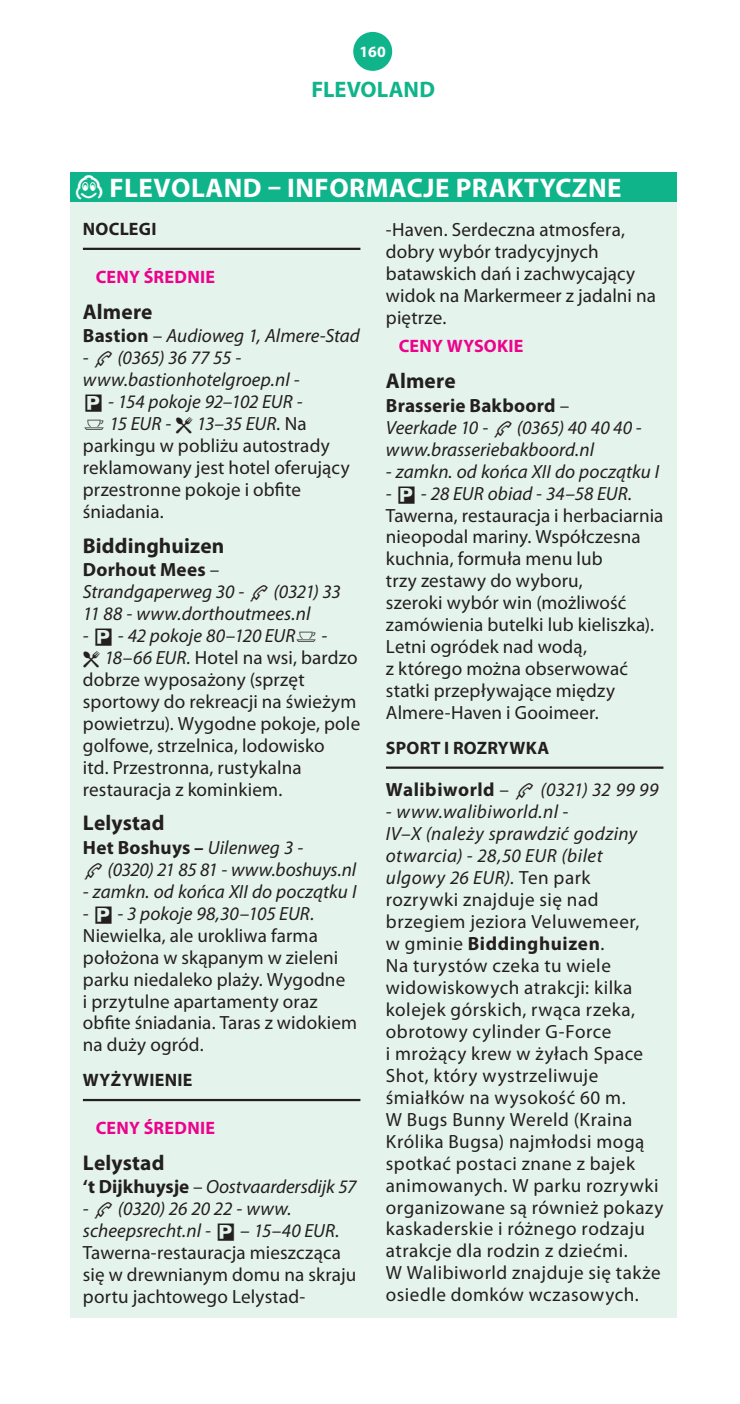
<style>
.page{position:relative;width:740px;height:1404px;background:#fff}
.page>*{position:absolute;margin:0;border:0;box-sizing:border-box;transform-origin:0 0}
.t1{font:700 27px "Myriad Pro";letter-spacing:.02em;color:#fff}
.t2{font:700 22.5px "Myriad Pro";letter-spacing:.005em;color:#0fb48b}
.t3{font:700 21.38px "Myriad Pro";letter-spacing:.005em;color:#231f20}
.t4{font:19.12px/21.8px "Myriad Pro";letter-spacing:.01em;color:#231f20}
.t5{font:italic 19.12px/21.8px "Myriad Pro";color:#231f20}
.t6{font:700 18px "Myriad Pro";letter-spacing:.015em;color:#ed028c}
.t7{font:700 18px "Myriad Pro";letter-spacing:.015em;color:#231f20}
.t8{font:700 15.75px "Myriad Pro";color:#fff}
.s1{font-family:"Michelin";font-weight:400}
.s2{font-weight:700;font-style:normal}
.s3{font-style:normal}
.s4{font-style:italic}
.s5{font-family:"Michelin"}
.s6{font-family:"Michelin";font-style:normal}
.s7{font-weight:700}
</style>
<div class="page">
<div style="left:353px;top:32px;width:39px;height:39px;background:#0fb48b;border-radius:50%"></div>
<div style="left:70px;top:172px;width:606px;height:1145px;background:#e5f3ed"></div>
<hr style="left:83px;top:248px;width:277px;height:2px;background:#231f20">
<hr style="left:83px;top:1098px;width:277px;height:3px;background:#231f20">
<hr style="left:386px;top:766px;width:277px;height:2px;background:#231f20">
<div style="left:70px;top:172px;width:606px;height:30px;background:#0fb48b"></div>
<p class="t8" style="left:359px;top:42px;width:28px">160</p>
<p class="t2" style="left:311px;top:75px;width:125px">FLEVOLAND</p>
<h1 class="t1" style="left:75px;top:170px;width:548px"><span class="s1">y</span> FLEVOLAND – INFORMACJE PRAKTYCzNE</h1>
<p class="t7" style="left:83px;top:217px;width:75px">NOCLEgI</p>
<p class="t6" style="left:96px;top:265px;width:121px">CENY śREDNIE</p>
<p class="t3" style="left:83px;top:297px;width:71px">Almere</p>
<p class="t5" style="left:83px;top:324px;width:278px"><span class="s2">Bastion</span> <span class="s3">–</span> Audioweg 1, Almere-Stad</p>
<p class="t4" style="left:83px;top:346px;width:268px"><span class="s4">-</span> <span class="s5">t</span> <span class="s4">(0365) 36 77 55 - www.bastionhotelgroep.nl -<br></span><span class="s5">õ</span> <span class="s4">- 154 pokoje 92–102 EUR -<br></span><span class="s5">:</span> <span class="s4">15 EUR -</span> <span class="s5">f</span> <span class="s4">13–35 EUR.</span> Na parkingu w pobliżu autostrady reklamowany jest hotel oferujący przestronne pokoje i obfite śniadania.</p>
<p class="t3" style="left:83px;top:531px;width:143px">Biddinghuizen</p>
<p class="t5" style="left:83px;top:558px;width:259px"><span class="s2">Dorhout Mees</span> <span class="s3">–<br></span>Strandgaperweg 30 - <span class="s6">t</span> (0321) 33<br>11 88 - www.dorthoutmees.nl</p>
<p class="t4" style="left:83px;top:624px;width:279px"><span class="s4">-</span> <span class="s5">õ</span> <span class="s4">- 42 pokoje 80–120 EUR</span><span class="s5">:</span> <span class="s4">-<br></span><span class="s5">f</span> <span class="s4">18–66 EUR.</span> Hotel na wsi, bardzo dobrze wyposażony (sprzęt sportowy do rekreacji na świeżym powietrzu). Wygodne pokoje, pole golfowe, strzelnica, lodowisko<br>itd. Przestronna, rustykalna restauracja z kominkiem.</p>
<p class="t3" style="left:83px;top:809px;width:83px">Lelystad</p>
<p class="t5" style="left:83px;top:836px;width:275px"><span class="s2">Het Boshuys –</span> Uilenweg 3 -<br><span class="s6">t</span> (0320) 21 85 81 - www.boshuys.nl</p>
<p class="t5" style="left:83px;top:880px;width:275px">- zamkn. od końca XII do początku I</p>
<p class="t4" style="left:83px;top:902px;width:276px"><span class="s4">-</span> <span class="s5">õ</span> <span class="s4">- 3 pokoje 98,30–105 EUR.<br></span>Niewielka, ale urokliwa farma położona w skąpanym w zieleni parku niedaleko plaży. Wygodne<br>i przytulne apartamenty oraz obfite śniadania. Taras z widokiem na duży ogród.</p>
<p class="t7" style="left:83px;top:1068px;width:111px">WYżYWIENIE</p>
<p class="t6" style="left:96px;top:1115px;width:121px">CENY śREDNIE</p>
<p class="t3" style="left:83px;top:1148px;width:83px">Lelystad</p>
<p class="t5" style="left:83px;top:1175px;width:275px"><span class="s2">‘t Dijkhuysje</span> <span class="s3">–</span> Oostvaardersdijk 57</p>
<p class="t4" style="left:83px;top:1197px;width:275px"><span class="s4">-</span> <span class="s5">t</span> <span class="s4">(0320) 26 20 22 - www. scheepsrecht.nl -</span> <span class="s5">õ</span> <span class="s4">– 15–40 EUR.<br></span>Tawerna-restauracja mieszcząca się w drewnianym domu na skraju portu jachtowego Lelystad-</p>
<p class="t4" style="left:386px;top:218px;width:272px">-Haven. Serdeczna atmosfera, dobry wybór tradycyjnych batawskich dań i zachwycający widok na Markermeer z jadalni na piętrze.</p>
<p class="t6" style="left:399px;top:334px;width:126px">CENY WYSOKIE</p>
<p class="t3" style="left:386px;top:367px;width:71px">Almere</p>
<p class="t5" style="left:386px;top:394px;width:257px"><span class="s2">Brasserie Bakboord</span> <span class="s3">–<br></span>Veerkade 10 - <span class="s6">t</span> (0365) 40 40 40 - www.brasseriebakboord.nl</p>
<p class="t5" style="left:386px;top:460px;width:275px">- zamkn. od końca XII do początku I</p>
<p class="t4" style="left:386px;top:482px;width:279px"><span class="s4">-</span> <span class="s5">õ</span> <span class="s4">- 28 EUR obiad - 34–58 EUR.<br></span>Tawerna, restauracja i herbaciarnia nieopodal mariny. Współczesna kuchnia, formuła menu lub<br>trzy zestawy do wyboru,<br>szeroki wybór win (możliwość zamówienia butelki lub kieliszka).<br>Letni ogródek nad wodą,<br>z którego można obserwować statki przepływające między<br>Almere-Haven i Gooimeer.</p>
<p class="t7" style="left:386px;top:736px;width:165px">SPORT I ROzRYWKA</p>
<p class="t5" style="left:386px;top:778px;width:274px"><span class="s2">Walibiworld</span> <span class="s3">–</span> <span class="s6">t</span> (0321) 32 99 99</p>
<p class="t4" style="left:386px;top:800px;width:279px"><span class="s4">- www.walibiworld.nl -<br>IV–X (należy sprawdzić godziny otwarcia) - 28,50 EUR (bilet ulgowy 26 EUR).</span> Ten park rozrywki znajduje się nad brzegiem jeziora Veluwemeer,<br>w gminie <span class="s7">Biddinghuizen</span>.<br>Na turystów czeka tu wiele widowiskowych atrakcji: kilka kolejek górskich, rwąca rzeka, obrotowy cylinder G-Force<br>i mrożący krew w żyłach Space<br>Shot, który wystrzeliwuje śmiałków na wysokość 60 m.<br>W Bugs Bunny Wereld (Kraina<br>Królika Bugsa) najmłodsi mogą spotkać postaci znane z bajek animowanych. W parku rozrywki organizowane są również pokazy kaskaderskie i różnego rodzaju atrakcje dla rodzin z dziećmi.<br>W Walibiworld znajduje się także osiedle domków wczasowych.</p>
</div>
